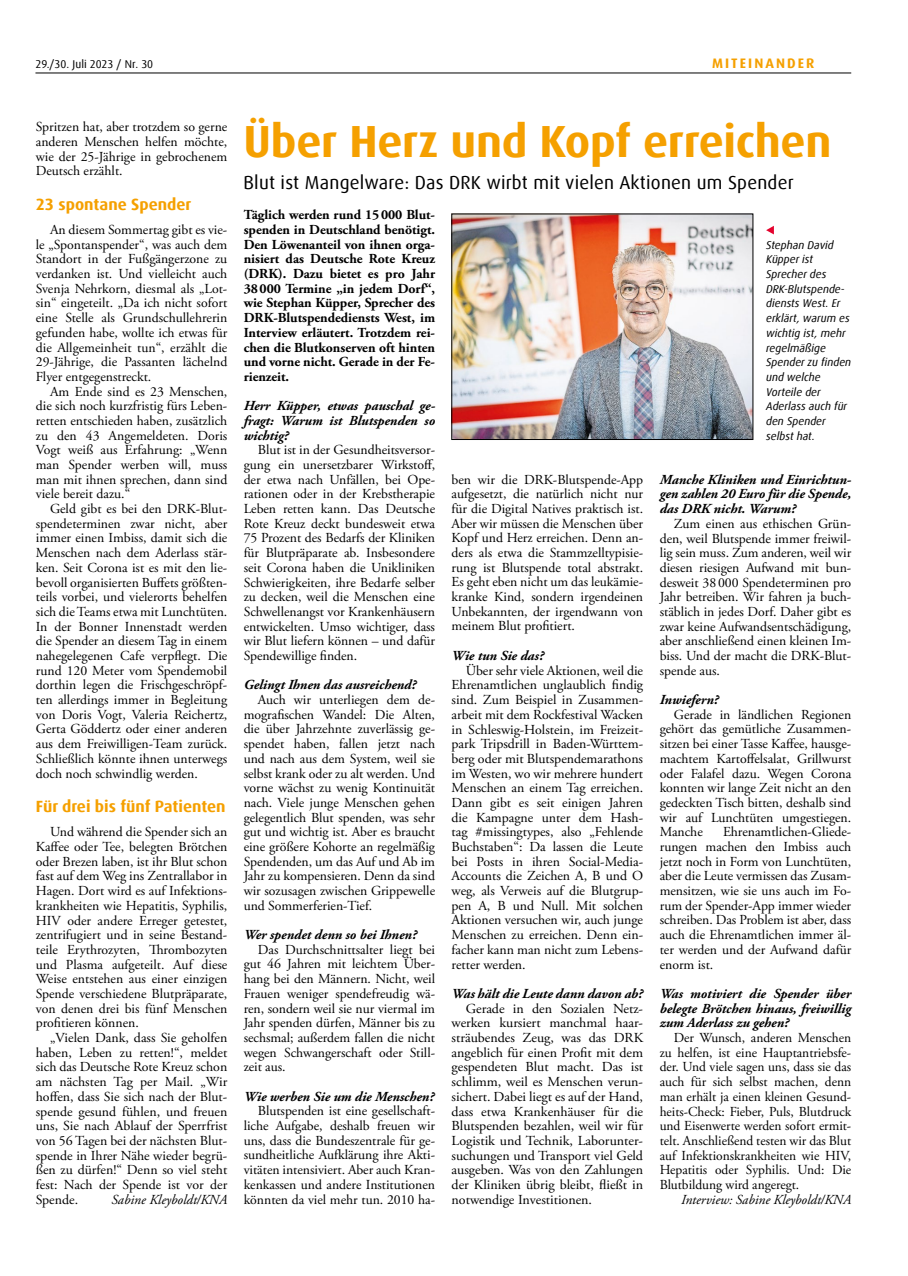
<style>
.page{position:relative;width:908px;height:1276px;background:#fff}
.page>*{position:absolute;margin:0;border:0;box-sizing:border-box;transform-origin:0 0}
.t1{font:700 45px "Dax Offc Pro";letter-spacing:-.01em;color:#f5a000}
.t2{font:18.75px "Dax Offc Pro";letter-spacing:.01em;color:#000}
.t3{font:700 16.25px "Dax Offc Pro";color:#f5a000}
.t4{font:13.75px/14.6px "Adobe Garamond Pro";color:#000;text-align:justify}
.t5{font:italic 700 13.75px/14.6px "Adobe Garamond Pro";color:#000;text-align:justify}
.t6{font:700 13.75px/14.6px "Adobe Garamond Pro";color:#000;text-align:justify}
.t7{font:italic 13.75px "Adobe Garamond Pro";color:#000}
.t8{font:700 13.75px "Dax Offc Pro";letter-spacing:.15em;color:#f5a000}
.t9{font:italic 11.25px/14.8px "Dax Offc Pro";color:#000}
.t10{font:11.25px "Dax Offc Pro";color:#000}
</style>
<div class="page">
<hr style="left:35px;top:73px;width:815px;height:1px;background:#000">
<img style="left:453px;top:216px;width:297px;height:222px">
<div style="left:451px;top:214px;width:301px;height:226px;border:1px solid #000"></div>
<svg style="left:766px;top:226px;width:7px;height:8px"></svg>
<p class="t10" style="left:35px;top:56px;width:119px">29./30. Juli 2023 / Nr. 30</p>
<p class="t8" style="left:711px;top:54px;width:104px">MITEINANDER</p>
<p class="t4" style="left:36px;top:120px;width:193px">Spritzen hat, aber trotzdem so gerne anderen Menschen helfen möchte, wie der 25-Jährige in gebrochenem Deutsch erzählt.</p>
<p class="t3" style="left:36px;top:194px;width:157px">23 spontane Spender</p>
<p class="t4" style="left:36px;top:223px;width:193px;text-indent:14px">An diesem Sommertag gibt es vie&shy;le „Spontanspender“, was auch dem Standort in der Fußgängerzone zu verdanken ist. Und vielleicht auch Svenja Nehrkorn, diesmal als „Lot&shy;sin“ eingeteilt. „Da ich nicht sofort eine Stelle als Grundschullehrerin gefunden habe, wollte ich etwas für die Allgemeinheit tun“, erzählt die 29-Jährige, die Passanten lächelnd Flyer entgegenstreckt.</p>
<p class="t4" style="left:36px;top:384px;width:193px;text-indent:14px">Am Ende sind es 23 Menschen, die sich noch kurzfristig fürs Leben&shy;retten entschieden haben, zusätzlich zu den 43 Angemeldeten. Doris Vogt weiß aus Erfahrung: „Wenn man Spender werben will, muss man mit ihnen sprechen, dann sind viele bereit dazu.“</p>
<p class="t4" style="left:36px;top:502px;width:193px;text-indent:14px">Geld gibt es bei den DRK-Blut&shy;spendeterminen zwar nicht, aber immer einen Imbiss, damit sich die Menschen nach dem Aderlass stär&shy;ken. Seit Corona ist es mit den lie&shy;bevoll organisierten Buffets größten&shy;teils vorbei, und vielerorts behelfen sich die Teams etwa mit Lunchtüten.<br>In der Bonner Innenstadt werden die Spender an diesem Tag in einem nahegelegenen Cafe verpflegt. Die rund 120 Meter vom Spendemobil dorthin legen die Frischgeschröpf&shy;ten allerdings immer in Begleitung von Doris Vogt, Valeria Reichertz, Gerta Göddertz oder einer anderen aus dem Freiwilligen-Team zurück.<br>Schließlich könnte ihnen unterwegs doch noch schwindlig werden.</p>
<p class="t3" style="left:36px;top:796px;width:191px">Für drei bis fünf Patienten</p>
<p class="t4" style="left:36px;top:825px;width:193px;text-indent:14px">Und während die Spender sich an Kaffee oder Tee, belegten Brötchen oder Brezen laben, ist ihr Blut schon fast auf dem Weg ins Zentrallabor in Hagen. Dort wird es auf Infektions&shy;krankheiten wie Hepatitis, Syphilis, HIV oder andere Erreger getestet, zentrifugiert und in seine Bestand&shy;teile Erythrozyten, Thrombozyten und Plasma aufgeteilt. Auf diese Weise entstehen aus einer einzigen Spende verschiedene Blutpräparate, von denen drei bis fünf Menschen profitieren können.</p>
<p class="t4" style="left:36px;top:1031px;width:193px;text-indent:14px">„Vielen Dank, dass Sie geholfen haben, Leben zu retten!“, meldet sich das Deutsche Rote Kreuz schon am nächsten Tag per Mail. „Wir hoffen, dass Sie sich nach der Blut&shy;spende gesund fühlen, und freuen uns, Sie nach Ablauf der Sperrfrist von 56 Tagen bei der nächsten Blut&shy;spende in Ihrer Nähe wieder begrü&shy;ßen zu dürfen!“ Denn so viel steht fest: Nach der Spende ist vor der Spende.</p>
<p class="t7" style="left:111px;top:1191px;width:117px">Sabine Kleyboldt/KNA</p>
<h1 class="t1" style="left:243px;top:112px;width:589px">Über Herz und Kopf erreichen</h1>
<h2 class="t2" style="left:243px;top:171px;width:551px">Blut ist Mangelware: Das DRK wirbt mit vielen Aktionen um Spender</h2>
<p class="t6" style="left:243px;top:208px;width:193px">Täglich werden rund 15000 Blut&shy;spenden in Deutschland benötigt.<br>Den Löwenanteil von ihnen orga&shy;nisiert das Deutsche Rote Kreuz (DRK). Dazu bietet es pro Jahr 38000 Termine „in jedem Dorf“, wie Stephan Küpper, Sprecher des DRK-Blutspendediensts West, im Interview erläutert. Trotzdem rei&shy;chen die Blutkonserven oft hinten und vorne nicht. Gerade in der Fe&shy;rienzeit.</p>
<p class="t5" style="left:243px;top:399px;width:193px">Herr Küpper, etwas pauschal ge&shy;fragt: Warum ist Blutspenden so wichtig?</p>
<p class="t4" style="left:243px;top:443px;width:193px;text-indent:14px">Blut ist in der Gesundheitsversor&shy;gung ein unersetzbarer Wirkstoff, der etwa nach Unfällen, bei Ope&shy;rationen oder in der Krebstherapie Leben retten kann. Das Deutsche Rote Kreuz deckt bundesweit etwa 75 Prozent des Bedarfs der Kliniken für Blutpräparate ab. Insbesondere seit Corona haben die Unikliniken Schwierigkeiten, ihre Bedarfe selber zu decken, weil die Menschen eine Schwellenangst vor Krankenhäusern entwickelten. Umso wichtiger, dass wir Blut liefern können – und dafür Spendewillige finden.</p>
<p class="t5" style="left:243px;top:678px;width:174px">Gelingt Ihnen das ausreichend?</p>
<p class="t4" style="left:243px;top:693px;width:193px;text-indent:14px">Auch wir unterliegen dem de&shy;mografischen Wandel: Die Alten, die über Jahrzehnte zuverlässig ge&shy;spendet haben, fallen jetzt nach und nach aus dem System, weil sie selbst krank oder zu alt werden. Und vorne wächst zu wenig Kontinuität nach. Viele junge Menschen gehen gelegentlich Blut spenden, was sehr gut und wichtig ist. Aber es braucht eine größere Kohorte an regelmäßig Spendenden, um das Auf und Ab im Jahr zu kompensieren. Denn da sind wir sozusagen zwischen Grippewelle und Sommerferien-Tief.</p>
<p class="t5" style="left:243px;top:927px;width:174px">Wer spendet denn so bei Ihnen?</p>
<p class="t4" style="left:243px;top:942px;width:193px;text-indent:14px">Das Durchschnittsalter liegt bei gut 46 Jahren mit leichtem Über&shy;hang bei den Männern. Nicht, weil Frauen weniger spendefreudig wä&shy;ren, sondern weil sie nur viermal im Jahr spenden dürfen, Männer bis zu sechsmal; außerdem fallen die nicht wegen Schwangerschaft oder Still&shy;zeit aus.</p>
<p class="t5" style="left:243px;top:1089px;width:192px">Wie werben Sie um die Menschen?</p>
<p class="t4" style="left:243px;top:1104px;width:193px;text-indent:14px">Blutspenden ist eine gesellschaft&shy;liche Aufgabe, deshalb freuen wir uns, dass die Bundeszentrale für ge&shy;sundheitliche Aufklärung ihre Akti&shy;vitäten intensiviert. Aber auch Kran&shy;kenkassen und andere Institutionen könnten da viel mehr tun. 2010 ha-</p>
<p class="t4" style="left:451px;top:472px;width:193px">ben wir die DRK-Blutspende-App aufgesetzt, die natürlich nicht nur für die Digital Natives praktisch ist.<br>Aber wir müssen die Menschen über Kopf und Herz erreichen. Denn an&shy;ders als etwa die Stammzelltypisie&shy;rung ist Blutspende total abstrakt.<br>Es geht eben nicht um das leukämie&shy;kranke Kind, sondern irgendeinen Unbekannten, der irgendwann von meinem Blut profitiert.</p>
<p class="t5" style="left:451px;top:648px;width:94px">Wie tun Sie das?</p>
<p class="t4" style="left:451px;top:663px;width:193px;text-indent:14px">Über sehr viele Aktionen, weil die Ehrenamtlichen unglaublich findig sind. Zum Beispiel in Zusammen&shy;arbeit mit dem Rockfestival Wacken in Schleswig-Holstein, im Freizeit&shy;park Tripsdrill in Baden-Württem&shy;berg oder mit Blutspendemarathons im Westen, wo wir mehrere hundert Menschen an einem Tag erreichen.<br>Dann gibt es seit einigen Jahren die Kampagne unter dem Hash&shy;tag #missingtypes, also „Fehlende Buchstaben“: Da lassen die Leute bei Posts in ihren Social-Media-Accounts die Zeichen A, B und O weg, als Verweis auf die Blutgrup&shy;pen A, B und Null. Mit solchen Aktionen versuchen wir, auch junge Menschen zu erreichen. Denn ein&shy;facher kann man nicht zum Lebens&shy;retter werden.</p>
<p class="t5" style="left:451px;top:986px;width:193px">Was hält die Leute dann davon ab?</p>
<p class="t4" style="left:451px;top:1001px;width:193px;text-indent:14px">Gerade in den Sozialen Netz&shy;werken kursiert manchmal haar&shy;sträubendes Zeug, was das DRK angeblich für einen Profit mit dem gespendeten Blut macht. Das ist schlimm, weil es Menschen verun&shy;sichert. Dabei liegt es auf der Hand, dass etwa Krankenhäuser für die Blutspenden bezahlen, weil wir für Logistik und Technik, Laborunter&shy;suchungen und Transport viel Geld ausgeben. Was von den Zahlungen der Kliniken übrig bleibt, fließt in notwendige Investitionen.</p>
<p class="t9" style="left:765px;top:237px;width:87px">Stephan David<br>Küpper ist<br>Sprecher des<br>DRK-Blutspende&shy;diensts West. Er erklärt, warum es wichtig ist, mehr regelmäßige<br>Spender zu finden und welche<br>Vorteile der<br>Aderlass auch für den Spender selbst hat.</p>
<p class="t5" style="left:659px;top:472px;width:193px">Manche Kliniken und Einrichtun&shy;gen zahlen 20 Euro für die Spende, das DRK nicht. Warum?</p>
<p class="t4" style="left:659px;top:516px;width:193px;text-indent:14px">Zum einen aus ethischen Grün&shy;den, weil Blutspende immer freiwil&shy;lig sein muss. Zum anderen, weil wir diesen riesigen Aufwand mit bun&shy;desweit 38000 Spendeterminen pro Jahr betreiben. Wir fahren ja buch&shy;stäblich in jedes Dorf. Daher gibt es zwar keine Aufwandsentschädigung, aber anschließend einen kleinen Im&shy;biss. Und der macht die DRK-Blut&shy;spende aus.</p>
<p class="t5" style="left:659px;top:692px;width:60px">Inwiefern?</p>
<p class="t4" style="left:659px;top:707px;width:193px;text-indent:14px">Gerade in ländlichen Regionen gehört das gemütliche Zusammen&shy;sitzen bei einer Tasse Kaffee, hausge&shy;machtem Kartoffelsalat, Grillwurst oder Falafel dazu. Wegen Corona konnten wir lange Zeit nicht an den gedeckten Tisch bitten, deshalb sind wir auf Lunchtüten umgestiegen.<br>Manche</p>
<p class="t4" style="left:659px;top:825px;width:193px;text-indent:63px">Ehrenamtlichen-Gliede&shy;rungen machen den Imbiss auch jetzt noch in Form von Lunchtüten, aber die Leute vermissen das Zusam&shy;mensitzen, wie sie uns auch im Fo&shy;rum der Spender-App immer wieder schreiben. Das Problem ist aber, dass auch die Ehrenamtlichen immer äl&shy;ter werden und der Aufwand dafür enorm ist.</p>
<p class="t5" style="left:659px;top:986px;width:193px">Was motiviert die Spender über belegte Brötchen hinaus, freiwillig zum Aderlass zu gehen?</p>
<p class="t4" style="left:659px;top:1031px;width:193px;text-indent:14px">Der Wunsch, anderen Menschen zu helfen, ist eine Hauptantriebsfe&shy;der. Und viele sagen uns, dass sie das auch für sich selbst machen, denn man erhält ja einen kleinen Gesund&shy;heits-Check: Fieber, Puls, Blutdruck und Eisenwerte werden sofort ermit&shy;telt. Anschließend testen wir das Blut auf Infektionskrankheiten wie HIV, Hepatitis oder Syphilis. Und: Die Blutbildung wird angeregt.</p>
<p class="t7" style="left:680px;top:1191px;width:172px">Interview: Sabine Kleyboldt/KNA</p>
</div>
